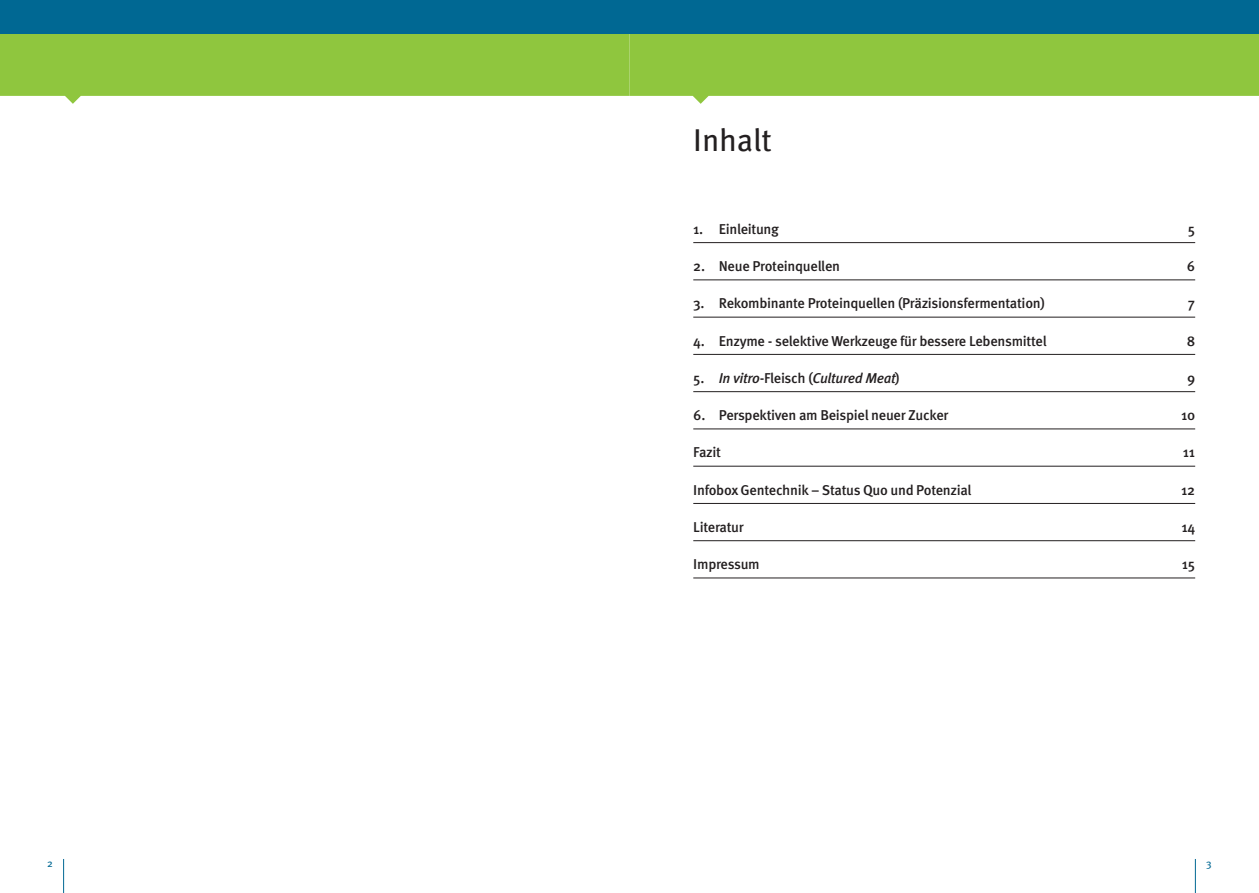
<style>
.page{position:relative;width:1259px;height:893px;background:#fff}
.page>*{position:absolute;margin:0;border:0;box-sizing:border-box;transform-origin:0 0}
.t1{font:31.5px "Meta Pro";letter-spacing:-.01em;color:#231f20}
.t2{font:500 14.25px "Meta Pro";letter-spacing:-.02em;color:#231f20}
.t3{font:italic 500 14.25px "Meta Pro";letter-spacing:-.02em;color:#231f20}
.t4{font:10.5px "Meta Pro";color:#006893}
.s1{font-style:normal}
</style>
<div class="page">
<svg style="left:0;top:34px;width:629px;height:70px;background:#9bcc54"></svg>
<svg style="left:629px;top:34px;width:630px;height:70px;background:#9bcc54"></svg>
<div style="left:0;top:0;width:629px;height:34px;background:#006893"></div>
<div style="left:629px;top:0;width:630px;height:34px;background:#006893"></div>
<hr style="left:63px;top:859px;width:1px;height:34px;background:#006893">
<hr style="left:1195px;top:859px;width:1px;height:34px;background:#006893">
<hr style="left:693px;top:242px;width:502px;height:1px;background:#231f20">
<hr style="left:693px;top:280px;width:502px;height:1px;background:#231f20">
<hr style="left:693px;top:317px;width:502px;height:1px;background:#231f20">
<hr style="left:693px;top:354px;width:502px;height:1px;background:#231f20">
<hr style="left:693px;top:391px;width:502px;height:1px;background:#231f20">
<hr style="left:693px;top:429px;width:502px;height:1px;background:#231f20">
<hr style="left:693px;top:466px;width:502px;height:1px;background:#231f20">
<hr style="left:693px;top:503px;width:502px;height:1px;background:#231f20">
<hr style="left:693px;top:540px;width:502px;height:1px;background:#231f20">
<hr style="left:693px;top:578px;width:502px;height:1px;background:#231f20">
<h1 class="t1" style="left:693px;top:116px;width:80px">Inhalt</h1>
<p class="t2" style="left:693px;top:218px;width:87px">1. Einleitung</p>
<p class="t2" style="left:1187px;top:218px;width:9px">5</p>
<p class="t2" style="left:693px;top:255px;width:148px">2. Neue Proteinquellen</p>
<p class="t2" style="left:1186px;top:255px;width:10px">6</p>
<p class="t2" style="left:693px;top:292px;width:353px">3. Rekombinante Proteinquellen (Präzisionsfermentation)</p>
<p class="t2" style="left:1188px;top:292px;width:9px">7</p>
<p class="t2" style="left:693px;top:330px;width:355px">4. Enzyme - selektive Werkzeuge für bessere Lebensmittel</p>
<p class="t2" style="left:1186px;top:330px;width:10px">8</p>
<p class="t3" style="left:693px;top:367px;width:208px"><span class="s1">5.</span> In vitro<span class="s1">-Fleisch (</span>Cultured Meat<span class="s1">)</span></p>
<p class="t2" style="left:1187px;top:367px;width:10px">9</p>
<p class="t2" style="left:693px;top:404px;width:257px">6. Perspektiven am Beispiel neuer Zucker</p>
<p class="t2" style="left:1181px;top:404px;width:16px">10</p>
<p class="t2" style="left:693px;top:441px;width:29px">Fazit</p>
<p class="t2" style="left:1183px;top:441px;width:14px">11</p>
<p class="t2" style="left:693px;top:479px;width:280px">Infobox Gentechnik – Status Quo und Potenzial</p>
<p class="t2" style="left:1181px;top:479px;width:15px">12</p>
<p class="t2" style="left:693px;top:516px;width:52px">Literatur</p>
<p class="t2" style="left:1181px;top:516px;width:15px">14</p>
<p class="t2" style="left:693px;top:553px;width:68px">Impressum</p>
<p class="t2" style="left:1181px;top:553px;width:15px">15</p>
<p class="t4" style="left:47px;top:855px;width:7px">2</p>
<p class="t4" style="left:1206px;top:855px;width:7px">3</p>
</div>
